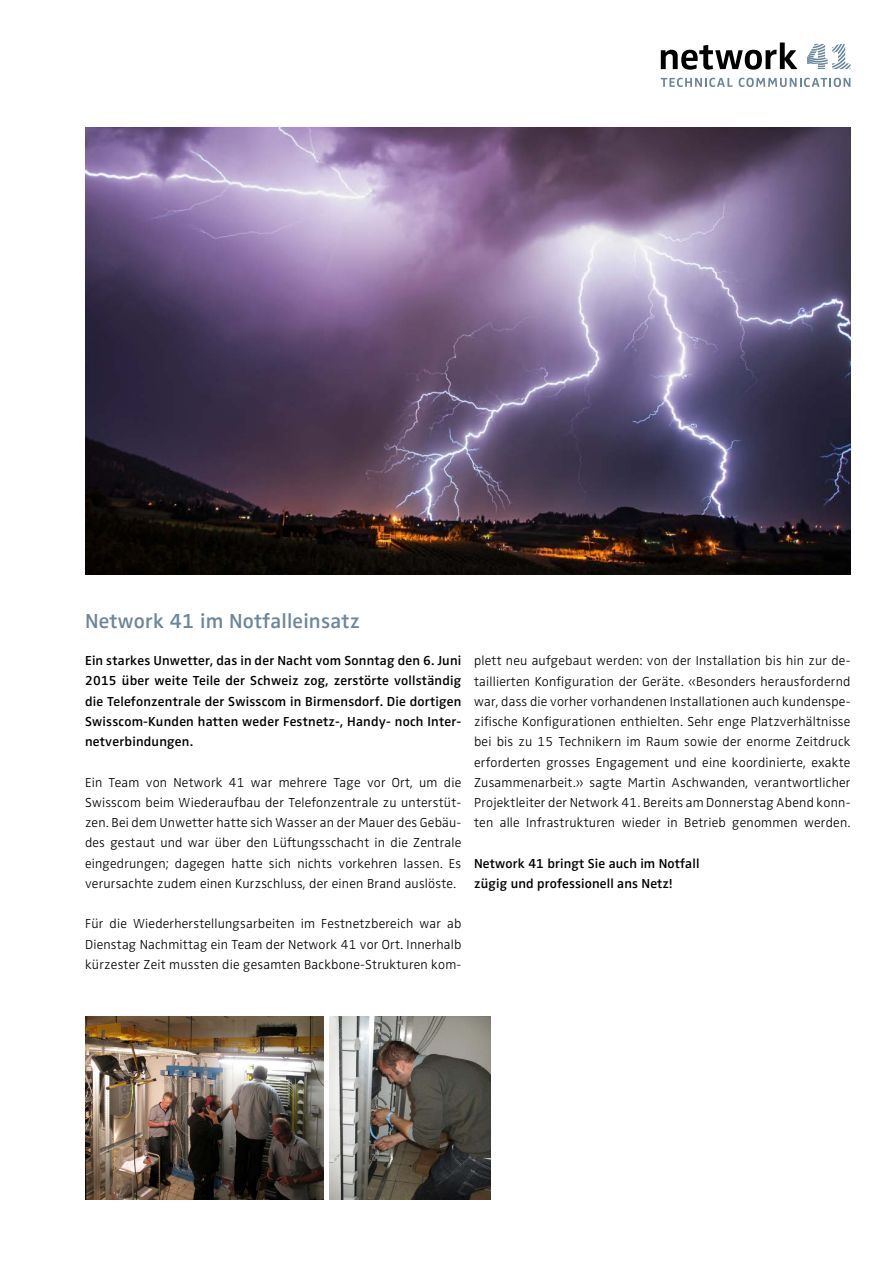
<style>
.page{position:relative;width:893px;height:1263px;background:#fff}
.page>*{position:absolute;margin:0;border:0;box-sizing:border-box;transform-origin:0 0}
.t1{font:600 21px "Zwo";letter-spacing:.01em;color:#6d8799}
.t2{font:300 13.5px/20.2px "Zwo";letter-spacing:.015em;color:#000;text-align:justify}
.t3{font:600 13.5px/20.2px "Zwo";letter-spacing:.01em;color:#000;text-align:justify}
</style>
<div class="page">
<img style="left:85px;top:128px;width:765px;height:446px">
<svg style="left:661px;top:78px;width:72px;height:9px"></svg>
<svg style="left:739px;top:78px;width:111px;height:9px"></svg>
<svg style="left:661px;top:43px;width:136px;height:27px"></svg>
<svg style="left:807px;top:44px;width:43px;height:25px"></svg>
<img style="left:85px;top:1016px;width:238px;height:183px">
<img style="left:329px;top:1016px;width:162px;height:183px">
<h1 class="t1" style="left:85px;top:609px;width:277px">Network 41 im Notfalleinsatz</h1>
<p class="t3" style="left:85px;top:650px;width:378px">Ein starkes Unwetter, das in der Nacht vom Sonntag den 6. Juni 2015 über weite Teile der Schweiz zog, zerstörte vollständig die Telefonzentrale der Swisscom in Birmensdorf. Die dortigen Swisscom-Kunden hatten weder Festnetz-, Handy- noch Inter&shy;netverbindungen.</p>
<p class="t2" style="left:85px;top:772px;width:378px">Ein Team von Network 41 war mehrere Tage vor Ort, um die Swisscom beim Wiederaufbau der Telefonzentrale zu unterstüt&shy;zen. Bei dem Unwetter hatte sich Wasser an der Mauer des Gebäu&shy;des gestaut und war über den Lüftungsschacht in die Zentrale eingedrungen; dagegen hatte sich nichts vorkehren lassen. Es verursachte zudem einen Kurzschluss, der einen Brand auslöste.</p>
<p class="t2" style="left:85px;top:914px;width:378px">Für die Wiederherstellungsarbeiten im Festnetzbereich war ab Dienstag Nachmittag ein Team der Network 41 vor Ort. Innerhalb kürzester Zeit mussten die gesamten Backbone-Strukturen kom-</p>
<p class="t2" style="left:474px;top:651px;width:378px">plett neu aufgebaut werden: von der Installation bis hin zur de&shy;taillierten Konfiguration der Geräte. «Besonders herausfordernd war, dass die vorher vorhandenen Installationen auch kundenspe&shy;zifische Konfigurationen enthielten. Sehr enge Platzverhältnisse bei bis zu 15 Technikern im Raum sowie der enorme Zeitdruck erforderten grosses Engagement und eine koordinierte, exakte Zusammenarbeit.» sagte Martin Aschwanden, verantwortlicher Projektleiter der Network 41. Bereits am Donnerstag Abend konn&shy;ten alle Infrastrukturen wieder in Betrieb genommen werden.</p>
<p class="t3" style="left:474px;top:853px;width:227px">Network 41 bringt Sie auch im Notfall zügig und professionell ans Netz!</p>
</div>
